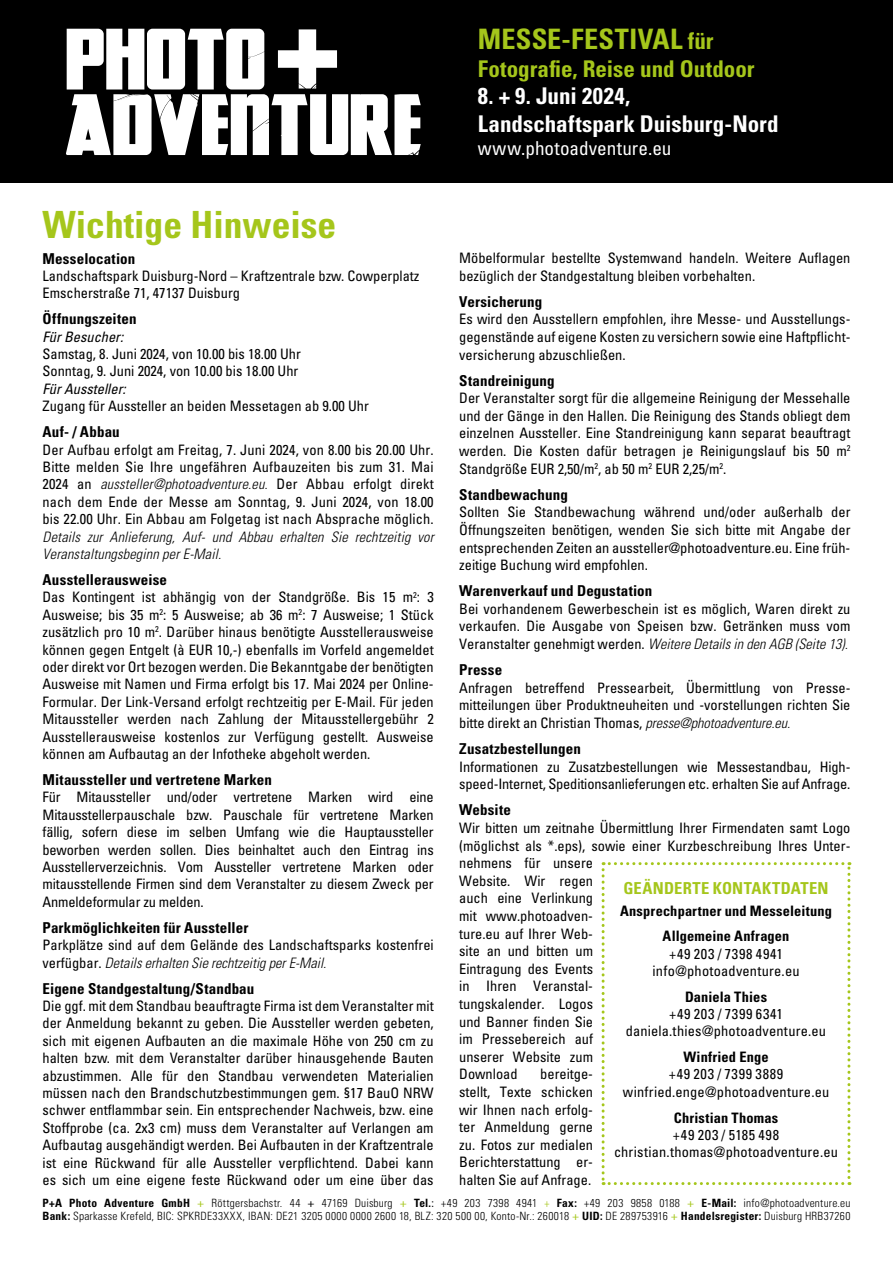
<style>
.page{position:relative;width:893px;height:1263px;background:#fff}
.page>*{position:absolute;margin:0;border:0;box-sizing:border-box;transform-origin:0 0}
.t1{font:700 condensed 37.5px "Univers LT Std";color:#a5c61b}
.t2{font:700 condensed 28.2px "Univers LT Std";letter-spacing:.01em;color:#a5c61b}
.t3{font:700 condensed 23.1px/27.6px "Univers LT Std";color:#fff}
.t4{font:700 condensed 23.1px "Univers LT Std";color:#a5c61b}
.t5{font:condensed 19.2px "Univers LT Std";letter-spacing:.005em;color:#fff}
.t6{font:700 condensed 16.5px "Univers LT Std";letter-spacing:.015em;color:#a5c61b}
.t7{font:700 condensed 15px "Univers LT Std";letter-spacing:.01em;color:#000}
.t8{font:condensed 14.4px/17.5px "Univers LT Std";color:#000;text-align:justify}
.t9{font:italic 300 condensed 14.4px/17.4px "Univers LT Std";letter-spacing:.01em;color:#000}
.t10{font:700 condensed 14.4px/25.8px "Univers LT Std";letter-spacing:.01em;color:#000;text-align:center}
.t11{font:condensed 14.4px/17.2px "Univers LT Std";letter-spacing:.025em;color:#000;text-align:center}
.t12{font:italic condensed 14.4px "Univers LT Std";color:#000}
.t13{font:300 condensed 11.4px/13.6px "Univers LT Std";letter-spacing:.025em;color:#000}
.s1{font-weight:300;font-style:italic}
.s2{font-size:23.1px}
.s3{font-weight:700}
.s4{font-weight:400;color:#a5c61b}
.s5{font-weight:400}
.s6{color:#a5c61b}
</style>
<div class="page">
<div style="left:0;top:0;width:893px;height:183px;background:#000"></div>
<svg style="left:66px;top:29px;width:355px;height:126px"></svg>
<svg style="left:602px;top:862px;width:248px;height:323px"></svg>
<h1 class="t1" style="left:43px;top:202px;width:295px">Wichtige Hinweise</h1>
<p class="t7" style="left:43px;top:249px;width:94px">Messelocation</p>
<p class="t8" style="left:43px;top:267px;width:379px">Landschaftspark Duisburg-Nord – Kraftzentrale bzw. Cowperplatz<br>Emscherstraße 71, 47137 Duisburg</p>
<p class="t7" style="left:43px;top:310px;width:96px">Öffnungszeiten</p>
<p class="t12" style="left:43px;top:327px;width:82px">Für Besucher:</p>
<p class="t8" style="left:43px;top:345px;width:260px">Samstag, 8. Juni 2024, von 10.00 bis 18.00 Uhr<br>Sonntag, 9. Juni 2024, von 10.00 bis 18.00 Uhr</p>
<p class="t12" style="left:43px;top:380px;width:85px">Für Aussteller:</p>
<p class="t8" style="left:43px;top:397px;width:328px">Zugang für Aussteller an beiden Messetagen ab 9.00 Uhr</p>
<p class="t7" style="left:43px;top:423px;width:79px">Auf- / Abbau</p>
<p class="t8" style="left:43px;top:441px;width:393px">Der Aufbau erfolgt am Freitag, 7. Juni 2024, von 8.00 bis 20.00 Uhr.<br>Bitte melden Sie Ihre ungefähren Aufbauzeiten bis zum 31. Mai 2024 an <span class="s1">aussteller@photoadventure.eu.</span> Der Abbau erfolgt direkt nach dem Ende der Messe am Sonntag, 9. Juni 2024, von 18.00 bis 22.00 Uhr. Ein Abbau am Folgetag ist nach Absprache möglich.</p>
<p class="t9" style="left:43px;top:528px;width:393px">Details zur Anlieferung, Auf- und Abbau erhalten Sie rechtzeitig vor<br>Veranstaltungsbeginn per E-Mail.</p>
<p class="t7" style="left:43px;top:570px;width:126px">Ausstellerausweise</p>
<p class="t8" style="left:43px;top:588px;width:393px">Das Kontingent ist abhängig von der Standgröße. Bis 15 m<sup>2</sup>: 3<br>Ausweise; bis 35 m<sup>2</sup>: 5 Ausweise; ab 36 m<sup>2</sup>: 7 Ausweise; 1 Stück zusätzlich pro 10 m<sup>2</sup>. Darüber hinaus benötigte Ausstellerausweise können gegen Entgelt (à EUR 10,-) ebenfalls im Vorfeld angemeldet oder direkt vor Ort bezogen werden. Die Bekanntgabe der benötigten Ausweise mit Namen und Firma erfolgt bis 17. Mai 2024 per Online-Formular. Der Link-Versand erfolgt rechtzeitig per E-Mail. Für jeden Mitaussteller werden nach Zahlung der Mitausstellergebühr 2<br>Ausstellerausweise kostenlos zur Verfügung gestellt. Ausweise können am Aufbautag an der Infotheke abgeholt werden.</p>
<p class="t7" style="left:43px;top:770px;width:231px">Mitaussteller und vertretene Marken</p>
<p class="t8" style="left:43px;top:788px;width:393px">Für Mitaussteller und/oder vertretene Marken wird eine Mitausstellerpauschale bzw. Pauschale für vertretene Marken fällig, sofern diese im selben Umfang wie die Hauptaussteller beworben werden sollen. Dies beinhaltet auch den Eintrag ins Ausstellerverzeichnis. Vom Aussteller vertretene Marken oder mitausstellende Firmen sind dem Veranstalter zu diesem Zweck per Anmeldeformular zu melden.</p>
<p class="t7" style="left:43px;top:918px;width:207px">Parkmöglichkeiten für Aussteller</p>
<p class="t8" style="left:43px;top:936px;width:393px">Parkplätze sind auf dem Gelände des Landschaftsparks kostenfrei verfügbar. <span class="s1">Details erhalten Sie rechtzeitig per E-Mail.</span></p>
<p class="t7" style="left:43px;top:979px;width:213px">Eigene Standgestaltung/Standbau</p>
<p class="t8" style="left:43px;top:997px;width:393px">Die ggf. mit dem Standbau beauftragte Firma ist dem Veranstalter mit der Anmeldung bekannt zu geben. Die Aussteller werden gebeten, sich mit eigenen Aufbauten an die maximale Höhe von 250 cm zu halten bzw. mit dem Veranstalter darüber hinausgehende Bauten abzustimmen. Alle für den Standbau verwendeten Materialien müssen nach den Brandschutzbestimmungen gem. §17 BauO NRW schwer entflammbar sein. Ein entsprechender Nachweis, bzw. eine Stoffprobe (ca. 2x3 cm) muss dem Veranstalter auf Verlangen am Aufbautag ausgehändigt werden. Bei Aufbauten in der Kraftzentrale ist eine Rückwand für alle Aussteller verpflichtend. Dabei kann es sich um eine eigene feste Rückwand oder um eine über das</p>
<h2 class="t2" style="left:478px;top:22px;width:237px">MESSE-FESTIVAL <span class="s2">für</span></h2>
<h3 class="t4" style="left:478px;top:54px;width:278px">Fotografie, Reise und Outdoor</h3>
<h3 class="t3" style="left:478px;top:82px;width:302px">8. + 9. Juni 2024,<br>Landschaftspark Duisburg-Nord</h3>
<h3 class="t5" style="left:478px;top:136px;width:195px">www.photoadventure.eu</h3>
<p class="t8" style="left:459px;top:249px;width:393px">Möbelformular bestellte Systemwand handeln. Weitere Auflagen bezüglich der Standgestaltung bleiben vorbehalten.</p>
<p class="t7" style="left:459px;top:292px;width:85px">Versicherung</p>
<p class="t8" style="left:459px;top:310px;width:393px">Es wird den Ausstellern empfohlen, ihre Messe- und Ausstellungs&shy;gegenstände auf eigene Kosten zu versichern sowie eine Haftpflicht&shy;versicherung abzuschließen.</p>
<p class="t7" style="left:459px;top:371px;width:97px">Standreinigung</p>
<p class="t8" style="left:459px;top:389px;width:393px">Der Veranstalter sorgt für die allgemeine Reinigung der Messehalle und der Gänge in den Hallen. Die Reinigung des Stands obliegt dem einzelnen Aussteller. Eine Standreinigung kann separat beauftragt werden. Die Kosten dafür betragen je Reinigungslauf bis 50 m<sup>2<br></sup>Standgröße EUR 2,50/m<sup>2</sup>, ab 50 m<sup>2</sup> EUR 2,25/m<sup>2</sup>.</p>
<p class="t7" style="left:459px;top:485px;width:110px">Standbewachung</p>
<p class="t8" style="left:459px;top:503px;width:393px">Sollten Sie Standbewachung während und/oder außerhalb der Öffnungszeiten benötigen, wenden Sie sich bitte mit Angabe der entsprechenden Zeiten an aussteller@photoadventure.eu. Eine früh&shy;zeitige Buchung wird empfohlen.</p>
<p class="t7" style="left:459px;top:582px;width:195px">Warenverkauf und Degustation</p>
<p class="t8" style="left:459px;top:600px;width:393px">Bei vorhandenem Gewerbeschein ist es möglich, Waren direkt zu verkaufen. Die Ausgabe von Speisen bzw. Getränken muss vom Veranstalter genehmigt werden. <span class="s1">Weitere Details in den AGB (Seite 13).</span></p>
<p class="t7" style="left:459px;top:661px;width:44px">Presse</p>
<p class="t8" style="left:459px;top:679px;width:393px">Anfragen betreffend Pressearbeit, Übermittlung von Presse&shy;mitteilungen über Produktneuheiten und -vorstellungen richten Sie bitte direkt an Christian Thomas, <span class="s1">presse@photoadventure.eu.</span></p>
<p class="t7" style="left:459px;top:739px;width:123px">Zusatzbestellungen</p>
<p class="t8" style="left:459px;top:757px;width:393px">Informationen zu Zusatzbestellungen wie Messestandbau, High&shy;speed-Internet, Speditionsanlieferungen etc. erhalten Sie auf Anfrage.</p>
<p class="t7" style="left:459px;top:801px;width:53px">Website</p>
<p class="t8" style="left:459px;top:819px;width:393px;text-align:left">Wir bitten um zeitnahe Übermittlung Ihrer Firmendaten samt Logo (möglichst als *.eps), sowie einer Kurzbeschreibung Ihres Unter&shy;nehmens für unsere<br>Website. Wir regen<br>auch eine Verlinkung<br>mit www.photoadven-<br>ture.eu auf Ihrer Web-<br>site an und bitten um<br>Eintragung des Events<br>in Ihren Veranstal-<br>tungskalender. Logos<br>und Banner finden Sie<br>im Pressebereich auf<br>unserer Website zum<br>Download</p>
<p class="t6" style="left:623px;top:878px;width:207px">GEÄNDERTE KONTAKTDATEN</p>
<p class="t10" style="left:620px;top:897px;width:213px">Ansprechpartner und Messeleitung<br>Allgemeine Anfragen</p>
<p class="t11" style="left:652px;top:945px;width:148px">+49 203 / 7398 4941 info@photoadventure.eu</p>
<p class="t10" style="left:685px;top:984px;width:84px">Daniela Thies</p>
<p class="t8" style="left:626px;top:1005px;width:202px;text-align:center">+49 203 / 7399 6341 daniela.thies@photoadventure.eu</p>
<p class="t10" style="left:683px;top:1044px;width:87px">Winfried Enge</p>
<p class="t11" style="left:623px;top:1065px;width:208px">+49 203 / 7399 3889 winfried.enge@photoadventure.eu</p>
<p class="t10" style="left:674px;top:1104px;width:106px">Christian Thomas</p>
<p class="t8" style="left:614px;top:1126px;width:225px;text-align:center">+49 203 / 5185 498 christian.thomas@photoadventure.eu</p>
<p class="t8" style="left:459px;top:1065px;width:135px;text-indent:81px">bereitge&shy;stellt, Texte schicken wir Ihnen nach erfolg&shy;ter Anmeldung gerne zu. Fotos zur medialen Berichterstattung er&shy;halten Sie auf Anfrage.</p>
<p class="t13" style="left:43px;top:1196px;width:809px"><span class="s3">P+A Photo Adventure GmbH</span> <span class="s4">+</span> Röttgersbachstr. 44 <span class="s5">+</span> 47169 Duisburg <span class="s4">+</span> <span class="s3">Tel.</span><span class="s5">:</span> +49 203 7398 4941 <span class="s6">+</span> <span class="s3">Fax:</span> +49 203 9858 0188 <span class="s4">+</span> <span class="s3">E-Mail:</span> info@photoadventure.eu<br><span class="s3">Bank:</span> Sparkasse Krefeld, BIC: SPKRDE33XXX, IBAN: DE21 3205 0000 0000 2600 18, BLZ: 320 500 00, Konto-Nr.: 260018 <span class="s4">+</span> <span class="s3">UID:</span> DE 289753916 <span class="s4">+</span> <span class="s3">Handelsregister:</span> Duisburg HRB37260</p>
</div>
